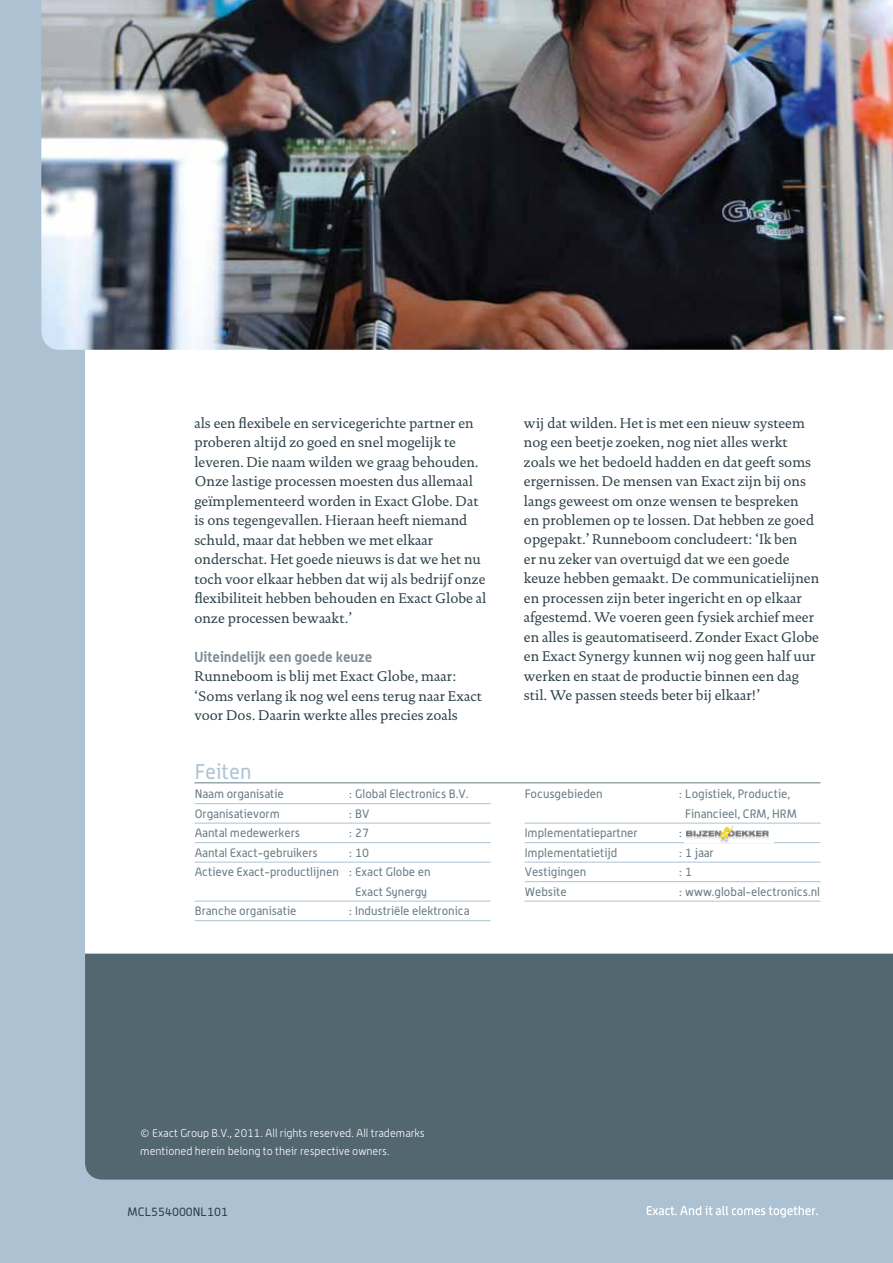
<style>
.page{position:relative;width:893px;height:1263px;background:#acc1d2}
.page>*{position:absolute;margin:0;border:0;box-sizing:border-box;transform-origin:0 0}
.t1{font:21px "Alwyn OT";color:#adc4d3}
.t2{font:14.25px/19.5px "DTL Documenta TOT";color:#2b3f47}
.t3{font:700 14.25px "Alwyn OT";color:#7b8e98}
.t4{font:12px/19.5px "Alwyn OT";color:#687c84;text-align:center}
.t5{font:12px "Alwyn OT";color:#2b3f47}
.t6{font:300 11.25px/18px "Alwyn OT";color:#fff}
</style>
<div class="page">
<div style="left:85px;top:350px;width:808px;height:604px;background:#fff"></div>
<div style="left:85px;top:954px;width:808px;height:225px;background:#536771"></div>
<svg style="left:647px;top:1207px;width:171px;height:10px"></svg>
<img style="left:41px;top:0;width:852px;height:350px">
<hr style="left:195px;top:803px;width:296px;height:1px;background:#adc4d3">
<hr style="left:195px;top:823px;width:296px;height:1px;background:#adc4d3">
<hr style="left:195px;top:842px;width:296px;height:1px;background:#adc4d3">
<hr style="left:195px;top:862px;width:296px;height:1px;background:#adc4d3">
<hr style="left:195px;top:901px;width:296px;height:1px;background:#adc4d3">
<hr style="left:195px;top:920px;width:296px;height:1px;background:#adc4d3">
<hr style="left:525px;top:823px;width:295px;height:1px;background:#adc4d3">
<hr style="left:525px;top:842px;width:295px;height:1px;background:#adc4d3">
<hr style="left:525px;top:862px;width:295px;height:1px;background:#adc4d3">
<hr style="left:525px;top:881px;width:295px;height:1px;background:#adc4d3">
<hr style="left:525px;top:901px;width:295px;height:1px;background:#adc4d3">
<hr style="left:195px;top:782px;width:625px;height:1px;background:#687c84">
<div style="left:684px;top:825px;width:89px;height:17px;background:#fff"></div>
<img style="left:686px;top:825px;width:83px;height:17px">
<p class="t2" style="left:194px;top:413px;width:293px">als een flexibele en servicegerichte partner en proberen altijd zo goed en snel mogelijk te leveren. Die naam wilden we graag behouden.<br>Onze lastige processen moesten dus allemaal geïmplementeerd worden in Exact Globe. Dat is ons tegengevallen. Hieraan heeft niemand schuld, maar dat hebben we met elkaar onderschat. Het goede nieuws is dat we het nu toch voor elkaar hebben dat wij als bedrijf onze flexibiliteit hebben behouden en Exact Globe al onze processen bewaakt.’</p>
<p class="t3" style="left:194px;top:648px;width:179px">Uiteindelijk een goede keuze</p>
<p class="t2" style="left:194px;top:666px;width:289px">Runneboom is blij met Exact Globe, maar: ‘Soms verlang ik nog wel eens terug naar Exact voor Dos. Daarin werkte alles precies zoals</p>
<h1 class="t1" style="left:195px;top:759px;width:58px">Feiten</h1>
<p class="t4" style="left:195px;top:784px;width:91px">Naam organisatie</p>
<p class="t4" style="left:349px;top:784px;width:121px">: Global Electronics B.V.</p>
<p class="t4" style="left:195px;top:803px;width:87px">Organisatievorm</p>
<p class="t4" style="left:349px;top:803px;width:22px">: BV</p>
<p class="t4" style="left:195px;top:823px;width:107px">Aantal medewerkers</p>
<p class="t4" style="left:349px;top:823px;width:21px">: 27</p>
<p class="t4" style="left:195px;top:842px;width:124px">Aantal Exact-gebruikers</p>
<p class="t4" style="left:349px;top:842px;width:21px">: 10</p>
<p class="t4" style="left:195px;top:862px;width:237px">Actieve Exact-productlijnen : Exact Globe en</p>
<p class="t4" style="left:355px;top:881px;width:73px">Exact Synergy</p>
<p class="t4" style="left:195px;top:901px;width:103px">Branche organisatie</p>
<p class="t4" style="left:349px;top:901px;width:122px">: Industriële elektronica</p>
<p class="t2" style="left:524px;top:413px;width:297px">wij dat wilden. Het is met een nieuw systeem nog een beetje zoeken, nog niet alles werkt zoals we het bedoeld hadden en dat geeft soms ergernissen. De mensen van Exact zijn bij ons langs geweest om onze wensen te bespreken<br>en problemen op te lossen. Dat hebben ze goed opgepakt.’ Runneboom concludeert: ‘Ik ben<br>er nu zeker van overtuigd dat we een goede keuze hebben gemaakt. De communicatielijnen en processen zijn beter ingericht en op elkaar afgestemd. We voeren geen fysiek archief meer en alles is geautomatiseerd. Zonder Exact Globe en Exact Synergy kunnen wij nog geen half uur werken en staat de productie binnen een dag stil. We passen steeds beter bij elkaar!’</p>
<p class="t4" style="left:525px;top:784px;width:80px">Focusgebieden</p>
<p class="t4" style="left:679px;top:784px;width:119px">: Logistiek, Productie,<br>Financieel, CRM, HRM</p>
<p class="t4" style="left:525px;top:823px;width:114px;text-align:left">Implementatiepartner<br>Implementatietijd</p>
<p class="t4" style="left:679px;top:842px;width:36px">: 1 jaar</p>
<p class="t4" style="left:525px;top:862px;width:63px">Vestigingen</p>
<p class="t4" style="left:679px;top:862px;width:14px">: 1</p>
<p class="t4" style="left:525px;top:881px;width:44px">Website</p>
<p class="t4" style="left:679px;top:881px;width:142px">: www.global-electronics.nl</p>
<p class="t6" style="left:140px;top:1124px;width:286px">© Exact Group B.V., 2011. All rights reserved. All trademarks mentioned herein belong to their respective owners.</p>
<p class="t5" style="left:128px;top:1204px;width:102px">MCL554000NL101</p>
</div>
